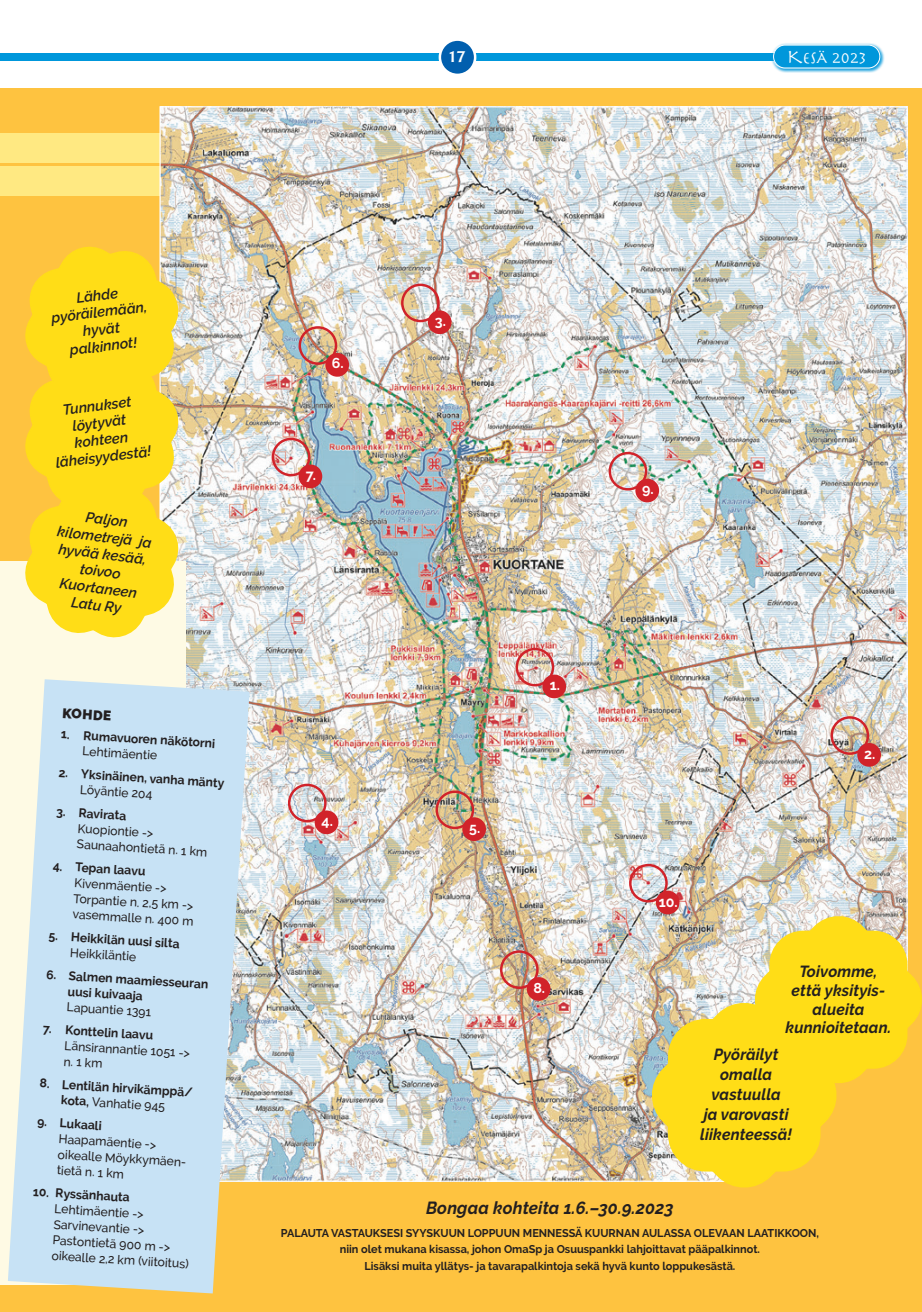
<style>
.page{position:relative;width:922px;height:1312px;background:#fff}
.page>*{position:absolute;margin:0;border:0;box-sizing:border-box;transform-origin:0 0}
.t1{font:20px "Herculanum";color:#fff;scale:.96 1}
.t2{font:italic 700 17.5px "Raleway";letter-spacing:.01em;color:#231f20;scale:.96 1}
.t3{font:17px "Herculanum";color:#fff;scale:.96 1}
.t4{font:italic 700 16px/20px "Raleway";letter-spacing:.01em;color:#231f20;text-align:center;scale:.96 1}
.t5{font:italic 600 14.5px/17.1px "Raleway";color:#231f20;text-align:center}
.t6{font:700 14.38px "Raleway";color:#fff}
.t7{font:700 14.38px "Trajan Sans Pro";color:#fff}
.t8{font:900 13.75px "Raleway";color:#231f20}
.t9{font:500 12.5px/15.5px "Raleway";color:#231f20}
.t10{font:700 12.5px/15.9px "Raleway";color:#231f20}
.t11{font:700 11.25px/16.2px "Raleway";color:#231f20;text-align:center}
.s1{font-weight:500}
</style>
<div class="page">
<div style="left:0;top:53px;width:787px;height:8px;background:#0097db"></div>
<div style="left:437px;top:38px;width:38px;height:38px;border:2px solid #fff;border-radius:50%"></div>
<div style="left:0;top:53px;width:788px;height:7px;background:#0097db"></div>
<div style="left:440px;top:40px;width:35px;height:35px;background:#015fae;border-radius:50%"></div>
<div style="left:438px;top:38px;width:38px;height:38px;border:2px solid #fff;border-radius:50%"></div>
<div style="left:771px;top:43px;width:113px;height:30px;background:#0097db;opacity:.75"></div>
<div style="left:773px;top:45px;width:106px;height:23px;background:#0097db;border-radius:11px"></div>
<div style="left:773px;top:45px;width:107px;height:23px;border:1px solid #fff;border-radius:11px"></div>
<div style="left:0;top:89px;width:921px;height:1222px;background:#fec340"></div>
<div style="left:0;top:133px;width:162px;height:30px;background:#ffe982"></div>
<div style="left:0;top:166px;width:162px;height:30px;background:#ffe982"></div>
<img style="left:161px;top:108px;width:744px;height:1071px">
<div style="left:298px;top:326px;width:39px;height:39px;border:2px solid #d1232a;border-radius:50%"></div>
<div style="left:326px;top:354px;width:22px;height:21px;background:#d1232a;border-radius:50%"></div>
<div style="left:325px;top:353px;width:24px;height:23px;border:2px solid #d1232a;border-radius:50%"></div>
<div style="left:830px;top:716px;width:38px;height:38px;border:2px solid #d1232a;border-radius:50%"></div>
<div style="left:858px;top:743px;width:21px;height:22px;background:#d1232a;border-radius:50%"></div>
<div style="left:857px;top:742px;width:23px;height:24px;border:2px solid #d1232a;border-radius:50%"></div>
<div style="left:608px;top:452px;width:39px;height:38px;border:2px solid #d1232a;border-radius:50%"></div>
<div style="left:636px;top:479px;width:22px;height:22px;background:#d1232a;border-radius:50%"></div>
<div style="left:635px;top:478px;width:24px;height:24px;border:2px solid #d1232a;border-radius:50%"></div>
<div style="left:629px;top:863px;width:38px;height:39px;border:2px solid #d1232a;border-radius:50%"></div>
<div style="left:656px;top:891px;width:22px;height:22px;background:#d1232a;border-radius:50%"></div>
<div style="left:655px;top:890px;width:24px;height:24px;border:2px solid #d1232a;border-radius:50%"></div>
<div style="left:500px;top:950px;width:38px;height:38px;border:2px solid #d1232a;border-radius:50%"></div>
<div style="left:527px;top:977px;width:22px;height:22px;background:#d1232a;border-radius:50%"></div>
<div style="left:526px;top:976px;width:24px;height:24px;border:2px solid #d1232a;border-radius:50%"></div>
<div style="left:272px;top:437px;width:38px;height:39px;border:2px solid #d1232a;border-radius:50%"></div>
<div style="left:299px;top:465px;width:22px;height:22px;background:#d1232a;border-radius:50%"></div>
<div style="left:298px;top:464px;width:24px;height:24px;border:2px solid #d1232a;border-radius:50%"></div>
<div style="left:288px;top:783px;width:38px;height:39px;border:2px solid #d1232a;border-radius:50%"></div>
<div style="left:315px;top:811px;width:22px;height:22px;background:#d1232a;border-radius:50%"></div>
<div style="left:314px;top:810px;width:24px;height:24px;border:2px solid #d1232a;border-radius:50%"></div>
<div style="left:435px;top:790px;width:39px;height:39px;border:2px solid #d1232a;border-radius:50%"></div>
<div style="left:463px;top:818px;width:22px;height:21px;background:#d1232a;border-radius:50%"></div>
<div style="left:462px;top:817px;width:24px;height:23px;border:2px solid #d1232a;border-radius:50%"></div>
<div style="left:515px;top:647px;width:39px;height:39px;border:2px solid #d1232a;border-radius:50%"></div>
<div style="left:543px;top:675px;width:22px;height:22px;background:#d1232a;border-radius:50%"></div>
<div style="left:542px;top:674px;width:24px;height:24px;border:2px solid #d1232a;border-radius:50%"></div>
<div style="left:401px;top:283px;width:38px;height:39px;border:2px solid #d1232a;border-radius:50%"></div>
<div style="left:428px;top:311px;width:22px;height:22px;background:#d1232a;border-radius:50%"></div>
<div style="left:428px;top:310px;width:23px;height:24px;border:2px solid #d1232a;border-radius:50%"></div>
<div style="left:0;top:561px;width:186px;height:723px;background:#fefae4"></div>
<svg style="left:8px;top:679px;width:241px;height:614px;background:#cde2ec"></svg>
<svg style="left:649px;top:910px;width:272px;height:278px"></svg>
<svg style="left:25px;top:241px;width:159px;height:397px;background:#fcdb32"></svg>
<p class="t7" style="left:448px;top:46px;width:18px">17</p>
<h1 class="t1" style="left:786px;top:44px;width:17px">K</h1>
<h3 class="t3" style="left:802px;top:47px;width:68px">ESÄ 2023</h3>
<p class="t5" style="left:48px;top:292px;width:98px;rotate:-7deg">Lähde pyöräilemään, hyvät palkinnot!</p>
<p class="t5" style="left:48px;top:403px;width:98px;rotate:-7deg">Tunnukset löytyvät kohteen läheisyydestä!</p>
<p class="t5" style="left:61px;top:505px;width:96px;rotate:7deg">Paljon kilometrejä ja hyvää kesää, toivoo<br>Kuortaneen<br>Latu Ry</p>
<p class="t8" style="left:63px;top:705px;width:50px;rotate:3deg">KOHDE</p>
<p class="t10" style="left:62px;top:725px;width:156px;rotate:4deg">1. Rumavuoren näkötorni</p>
<p class="t9" style="left:83px;top:742px;width:76px;rotate:4deg">Lehtimäentie</p>
<p class="t10" style="left:59px;top:764px;width:167px;rotate:4deg">2. Yksinäinen, vanha mänty</p>
<p class="t9" style="left:81px;top:781px;width:74px;rotate:4deg">Löyäntie 204</p>
<p class="t10" style="left:57px;top:803px;width:72px;rotate:4deg">3. Ravirata</p>
<p class="t9" style="left:78px;top:820px;width:132px;rotate:4deg">Kuopiontie -&gt;<br>Saunaahontietä n. 1 km</p>
<p class="t10" style="left:54px;top:857px;width:94px;rotate:4deg">4. Tepan laavu</p>
<p class="t9" style="left:75px;top:874px;width:123px;rotate:4deg">Kivenmäentie -&gt;<br>Torpantie n. 2,5 km -&gt; vasemmalle n. 400 m</p>
<p class="t10" style="left:49px;top:927px;width:133px;rotate:4deg">5. Heikkilän uusi silta</p>
<p class="t9" style="left:71px;top:944px;width:68px;rotate:4deg">Heikkiläntie</p>
<p class="t10" style="left:70px;top:967px;width:141px;text-indent:-23px;rotate:4deg">6. Salmen maamiesseuran uusi kuivaaja</p>
<p class="t9" style="left:67px;top:998px;width:86px;rotate:4deg">Lapuantie 1391</p>
<p class="t10" style="left:44px;top:1020px;width:112px;rotate:4deg">7. Konttelin laavu</p>
<p class="t9" style="left:65px;top:1036px;width:127px;line-height:16px;rotate:4deg">Länsirannantie 1051 -&gt; n. 1 km</p>
<p class="t10" style="left:40px;top:1074px;width:155px;line-height:15.5px;text-align:center;rotate:4deg">8. Lentilän hirvikämppä/ kota, <span class="s1">Vanhatie 945</span></p>
<p class="t10" style="left:38px;top:1113px;width:66px;rotate:4deg">9. Lukaali</p>
<p class="t9" style="left:59px;top:1129px;width:137px;rotate:4deg">Haapamäentie -&gt; oikealle Möykkymäen&shy;tietä n. 1 km</p>
<p class="t10" style="left:34px;top:1182px;width:98px;rotate:4deg">10. Ryssänhauta</p>
<p class="t9" style="left:55px;top:1200px;width:139px;rotate:4deg">Lehtimäentie -&gt;<br>Sarvinevantie -&gt;<br>Pastontietä 900 m -&gt; oikealle 2,2 km (viitoitus)</p>
<p class="t6" style="left:332px;top:355px;width:13px">6.</p>
<p class="t6" style="left:306px;top:466px;width:12px">7.</p>
<p class="t6" style="left:321px;top:812px;width:13px">4.</p>
<p class="t6" style="left:434px;top:312px;width:13px">3.</p>
<p class="t6" style="left:469px;top:819px;width:13px">5.</p>
<p class="t6" style="left:549px;top:676px;width:12px">1.</p>
<p class="t6" style="left:533px;top:979px;width:13px">8.</p>
<p class="t6" style="left:642px;top:481px;width:13px">9.</p>
<p class="t6" style="left:863px;top:746px;width:13px">2.</p>
<p class="t6" style="left:658px;top:893px;width:20px">10.</p>
<p class="t4" style="left:785px;top:962px;width:111px;line-height:18.8px">Toivomme, että yksityis&shy;alueita kunnioitetaan.</p>
<p class="t4" style="left:700px;top:1043px;width:97px">Pyöräilyt omalla vastuulla<br>ja varovasti liikenteessä!</p>
<h2 class="t2" style="left:426px;top:1196px;width:259px">Bongaa kohteita 1.6.–30.9.2023</h2>
<p class="t11" style="left:280px;top:1224px;width:539px">PALAUTA VASTAUKSESI SYYSKUUN LOPPUUN MENNESSÄ KUURNAN AULASSA OLEVAAN LAATIKKOON, niin olet mukana kisassa, johon OmaSp ja Osuuspankki lahjoittavat pääpalkinnot.<br>Lisäksi muita yllätys- ja tavarapalkintoja sekä hyvä kunto loppukesästä.</p>
</div>
